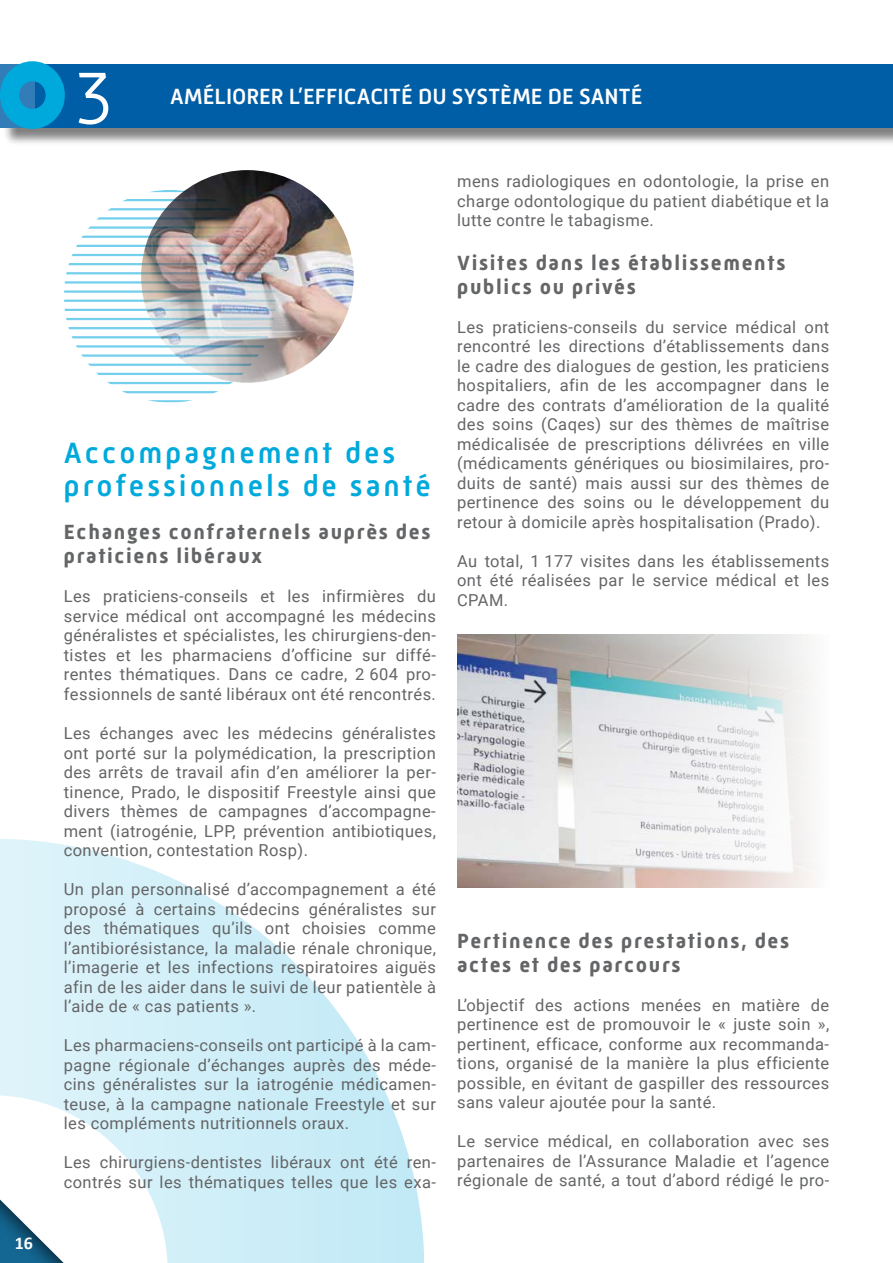
<style>
.page{position:relative;width:893px;height:1263px;background:#fff}
.page>*{position:absolute;margin:0;border:0;box-sizing:border-box;transform-origin:0 0}
.t1{font:300 75px "Mic 32 New";color:#fff}
.t2{font:500 30px/33px "Mic 32 New";letter-spacing:.1em;color:#00a9dc}
.t3{font:500 22.5px "Mic 32 New";color:#fff}
.t4{font:700 21px/24px "Mic 32 New";letter-spacing:.08em;color:#646567}
.t5{font:700 18px "Calibri";color:#fff}
.t6{font:16.5px/19.5px "Roboto";letter-spacing:.025em;color:#646567;text-align:justify}
</style>
<div class="page">
<hr style="left:65px;top:382px;width:210px;height:2px;background:#00a9dc">
<hr style="left:65px;top:272px;width:210px;height:2px;background:#00a9dc">
<hr style="left:65px;top:345px;width:210px;height:3px;background:#00a9dc">
<hr style="left:65px;top:236px;width:210px;height:2px;background:#00a9dc">
<hr style="left:65px;top:364px;width:210px;height:2px;background:#00a9dc">
<hr style="left:65px;top:254px;width:210px;height:2px;background:#00a9dc">
<hr style="left:65px;top:327px;width:210px;height:2px;background:#00a9dc">
<hr style="left:65px;top:217px;width:210px;height:3px;background:#00a9dc">
<hr style="left:65px;top:373px;width:210px;height:2px;background:#00a9dc">
<hr style="left:65px;top:263px;width:210px;height:2px;background:#00a9dc">
<hr style="left:65px;top:336px;width:210px;height:2px;background:#00a9dc">
<hr style="left:65px;top:226px;width:210px;height:3px;background:#00a9dc">
<hr style="left:65px;top:354px;width:210px;height:3px;background:#00a9dc">
<hr style="left:65px;top:245px;width:210px;height:2px;background:#00a9dc">
<hr style="left:65px;top:318px;width:210px;height:2px;background:#00a9dc">
<hr style="left:65px;top:208px;width:210px;height:2px;background:#00a9dc">
<hr style="left:65px;top:309px;width:210px;height:2px;background:#00a9dc">
<hr style="left:65px;top:199px;width:210px;height:2px;background:#00a9dc">
<hr style="left:65px;top:300px;width:210px;height:2px;background:#00a9dc">
<hr style="left:65px;top:190px;width:210px;height:2px;background:#00a9dc">
<hr style="left:65px;top:391px;width:210px;height:2px;background:#00a9dc">
<hr style="left:65px;top:281px;width:210px;height:3px;background:#00a9dc">
<hr style="left:65px;top:400px;width:210px;height:2px;background:#00a9dc">
<hr style="left:65px;top:290px;width:210px;height:3px;background:#00a9dc">
<img style="left:141px;top:170px;width:213px;height:213px;border-radius:106px">
<svg style="left:0;top:839px;width:424px;height:424px"></svg>
<div style="left:0;top:1170px;width:87px;height:93px;background:#000;opacity:.75"></div>
<div style="left:2px;top:66px;width:891px;height:80px;background:#000;opacity:.5"></div>
<div style="left:0;top:64px;width:893px;height:63px;background:#005ea6"></div>
<svg style="left:0;top:61px;width:65px;height:68px"></svg>
<img style="left:457px;top:635px;width:355px;height:252px">
<hr style="left:892px;top:64px;width:1px;height:63px;background:#fff">
<p class="t5" style="left:15px;top:1230px;width:20px">16</p>
<h1 class="t1" style="left:75px;top:55px;width:39px">3</h1>
<h3 class="t3" style="left:170px;top:84px;width:474px">AMÉLIORER L’EFFICACITÉ DU SYSTÈME DE SANTÉ</h3>
<h2 class="t2" style="left:64px;top:436px;width:369px">Accompagnement des professionnels de santé</h2>
<p class="t4" style="left:64px;top:520px;width:368px">Echanges confraternels auprès des praticiens libéraux</p>
<p class="t6" style="left:64px;top:586px;width:374px">Les praticiens-conseils et les infirmières du service médical ont accompagné les médecins généralistes et spécialistes, les chirurgiens-den&shy;tistes et les pharmaciens d’officine sur diffé&shy;rentes thématiques. Dans ce cadre, 2 604 pro&shy;fessionnels de santé libéraux ont été rencontrés.</p>
<p class="t6" style="left:64px;top:723px;width:374px">Les échanges avec les médecins généralistes ont porté sur la polymédication, la prescription des arrêts de travail afin d’en améliorer la per&shy;tinence, Prado, le dispositif Freestyle ainsi que divers thèmes de campagnes d’accompagne&shy;ment (iatrogénie, LPP, prévention antibiotiques, convention, contestation Rosp).</p>
<p class="t6" style="left:64px;top:879px;width:374px">Un plan personnalisé d’accompagnement a été proposé à certains médecins généralistes sur des thématiques qu’ils ont choisies comme l’antibiorésistance, la maladie rénale chronique, l’imagerie et les infections respiratoires aiguës afin de les aider dans le suivi de leur patientèle à l’aide de « cas patients ».</p>
<p class="t6" style="left:64px;top:1035px;width:374px">Les pharmaciens-conseils ont participé à la cam&shy;pagne régionale d’échanges auprès des méde&shy;cins généralistes sur la iatrogénie médicamen&shy;teuse, à la campagne nationale Freestyle et sur les compléments nutritionnels oraux.</p>
<p class="t6" style="left:64px;top:1152px;width:374px">Les chirurgiens-dentistes libéraux ont été ren&shy;contrés sur les thématiques telles que les exa-</p>
<p class="t6" style="left:457px;top:171px;width:374px">mens radiologiques en odontologie, la prise en charge odontologique du patient diabétique et la lutte contre le tabagisme.</p>
<p class="t4" style="left:457px;top:251px;width:330px">Visites dans les établissements publics ou privés</p>
<p class="t6" style="left:457px;top:317px;width:374px">Les praticiens-conseils du service médical ont rencontré les directions d’établissements dans le cadre des dialogues de gestion, les praticiens hospitaliers, afin de les accompagner dans le cadre des contrats d’amélioration de la qualité des soins (Caqes) sur des thèmes de maîtrise médicalisée de prescriptions délivrées en ville (médicaments génériques ou biosimilaires, pro&shy;duits de santé) mais aussi sur des thèmes de pertinence des soins ou le développement du retour à domicile après hospitalisation (Prado).</p>
<p class="t6" style="left:457px;top:551px;width:374px">Au total, 1 177 visites dans les établissements ont été réalisées par le service médical et les CPAM.</p>
<p class="t4" style="left:457px;top:928px;width:334px">Pertinence des prestations, des actes et des parcours</p>
<p class="t6" style="left:457px;top:994px;width:374px">L’objectif des actions menées en matière de pertinence est de promouvoir le « juste soin », pertinent, efficace, conforme aux recommanda&shy;tions, organisé de la manière la plus efficiente possible, en évitant de gaspiller des ressources sans valeur ajoutée pour la santé.</p>
<p class="t6" style="left:457px;top:1131px;width:374px">Le service médical, en collaboration avec ses partenaires de l’Assurance Maladie et l’agence régionale de santé, a tout d’abord rédigé le pro-</p>
</div>
